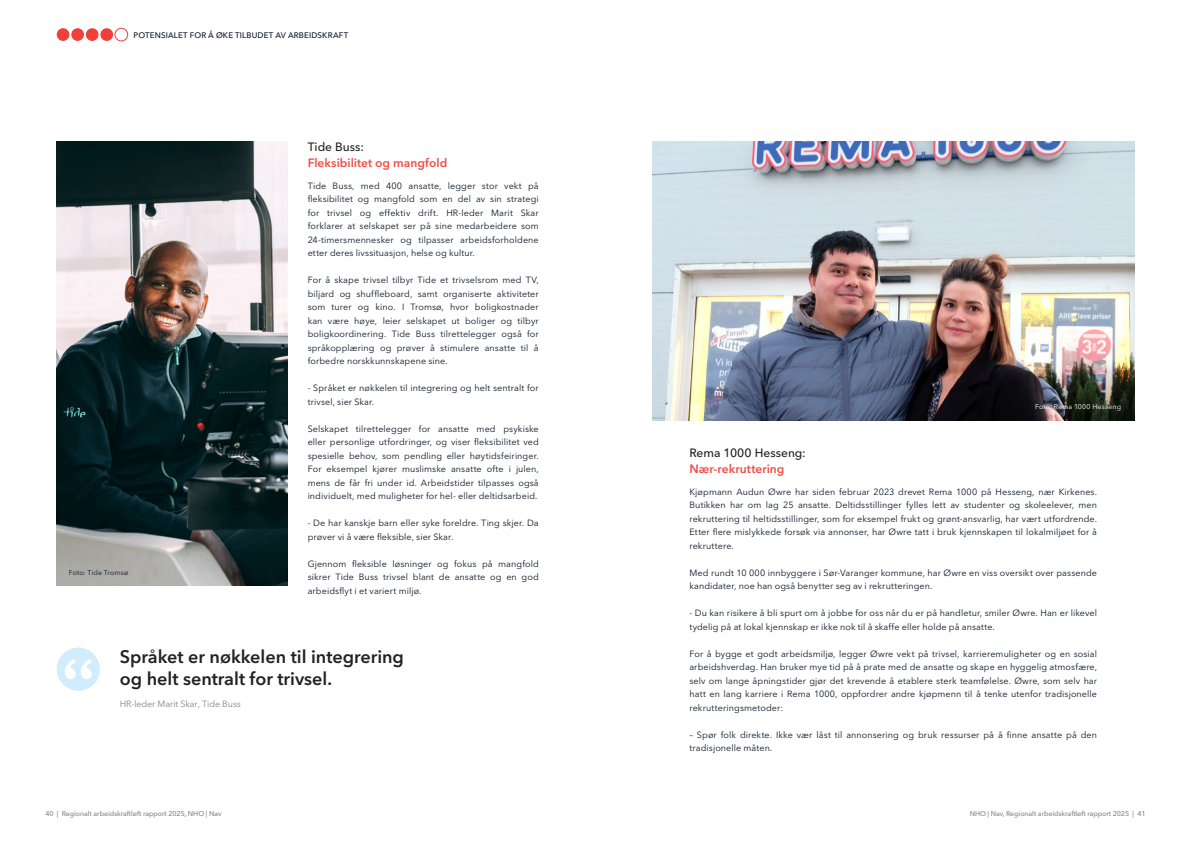
<style>
.page{position:relative;width:1191px;height:842px;background:#fff}
.page>*{position:absolute;margin:0;border:0;box-sizing:border-box;transform-origin:0 0}
.t1{font:600 18px/22px "Avenir Next LT Pro";color:#222}
.t2{font:600 12px "Avenir Next LT Pro";color:#f04d47}
.t3{font:500 12px "Avenir Next LT Pro";color:#222}
.t4{font:9px/13.5px "Avenir Next LT Pro";letter-spacing:.01em;color:#0a1726;text-align:justify}
.t5{font:9px "Avenir Next LT Pro";letter-spacing:-.01em;color:#868686}
.t6{font:500 8px "Avenir Next LT Pro";letter-spacing:.02em;color:#0a1726}
.t7{font:500 7px "Avenir Next LT Pro";letter-spacing:-.01em;color:#868686}
.t8{font:7px "Avenir Next LT Pro";letter-spacing:.02em;color:#fff}
.t9{font:7px "Avenir Next LT Pro";letter-spacing:.02em;color:#0a1726}
</style>
<div class="page">
<div style="left:57px;top:28px;width:12px;height:13px;background:#ef413a;border-radius:50%"></div>
<div style="left:71px;top:28px;width:13px;height:13px;background:#ef413a;border-radius:50%"></div>
<div style="left:86px;top:28px;width:13px;height:13px;background:#ef413a;border-radius:50%"></div>
<div style="left:100px;top:28px;width:13px;height:13px;background:#ef413a;border-radius:50%"></div>
<div style="left:115px;top:28px;width:13px;height:13px;border:1px solid #ef413a;border-radius:50%"></div>
<img style="left:652px;top:142px;width:482px;height:279px">
<img style="left:57px;top:142px;width:231px;height:443px">
<svg style="left:57px;top:647px;width:43px;height:44px"></svg>
<p class="t6" style="left:133px;top:31px;width:216px">POTENSIALET FOR Å ØKE TILBUDET AV ARBEIDSKRAFT</p>
<p class="t9" style="left:69px;top:569px;width:61px">Foto: Tide Tromsø</p>
<h2 class="t3" style="left:308px;top:139px;width:58px">Tide Buss:</h2>
<h2 class="t2" style="left:308px;top:155px;width:141px">Fleksibilitet og mangfold</h2>
<p class="t4" style="left:308px;top:179px;width:233px">Tide Buss, med 400 ansatte, legger stor vekt på fleksibilitet og mangfold som en del av sin strategi for trivsel og effektiv drift. HR-leder Marit Skar forklarer at selskapet ser på sine medarbeidere som 24-timersmennesker og tilpasser arbeidsforholdene etter deres livssituasjon, helse og kultur.</p>
<p class="t4" style="left:308px;top:273px;width:233px">For å skape trivsel tilbyr Tide et trivselsrom med TV, biljard og shuffleboard, samt organiserte aktiviteter som turer og kino. I Tromsø, hvor boligkostnader kan være høye, leier selskapet ut boliger og tilbyr boligkoordinering. Tide Buss tilrettelegger også for språkopplæring og prøver å stimulere ansatte til å forbedre norskkunnskapene sine.</p>
<p class="t4" style="left:308px;top:381px;width:233px">- Språket er nøkkelen til integrering og helt sentralt for trivsel, sier Skar.</p>
<p class="t4" style="left:308px;top:422px;width:233px">Selskapet tilrettelegger for ansatte med psykiske eller personlige utfordringer, og viser fleksibilitet ved spesielle behov, som pendling eller høytidsfeiringer.<br>For eksempel kjører muslimske ansatte ofte i julen, mens de får fri under id. Arbeidstider tilpasses også individuelt, med muligheter for hel- eller deltidsarbeid.</p>
<p class="t4" style="left:308px;top:516px;width:233px">- De har kanskje barn eller syke foreldre. Ting skjer. Da prøver vi å være fleksible, sier Skar.</p>
<p class="t4" style="left:308px;top:557px;width:233px">Gjennom fleksible løsninger og fokus på mangfold sikrer Tide Buss trivsel blant de ansatte og en god arbeidsflyt i et variert miljø.</p>
<h1 class="t1" style="left:120px;top:646px;width:286px">Språket er nøkkelen til integrering og helt sentralt for trivsel.</h1>
<p class="t5" style="left:120px;top:699px;width:123px">HR-leder Marit Skar, Tide Buss</p>
<p class="t8" style="left:1035px;top:402px;width:88px">Foto: Rema 1000 Hesseng</p>
<h2 class="t3" style="left:689px;top:445px;width:118px">Rema 1000 Hesseng:</h2>
<h2 class="t2" style="left:689px;top:461px;width:97px">Nær-rekruttering</h2>
<p class="t4" style="left:689px;top:485px;width:409px">Kjøpmann Audun Øwre har siden februar 2023 drevet Rema 1000 på Hesseng, nær Kirkenes.<br>Butikken har om lag 25 ansatte. Deltidsstillinger fylles lett av studenter og skoleelever, men rekruttering til heltidsstillinger, som for eksempel frukt og grønt-ansvarlig, har vært utfordrende.<br>Etter flere mislykkede forsøk via annonser, har Øwre tatt i bruk kjennskapen til lokalmiljøet for å rekruttere.</p>
<p class="t4" style="left:689px;top:566px;width:409px">Med rundt 10 000 innbyggere i Sør-Varanger kommune, har Øwre en viss oversikt over passende kandidater, noe han også benytter seg av i rekrutteringen.</p>
<p class="t4" style="left:689px;top:606px;width:409px">- Du kan risikere å bli spurt om å jobbe for oss når du er på handletur, smiler Øwre. Han er likevel tydelig på at lokal kjennskap er ikke nok til å skaffe eller holde på ansatte.</p>
<p class="t4" style="left:689px;top:647px;width:409px">For å bygge et godt arbeidsmiljø, legger Øwre vekt på trivsel, karrieremuligheter og en sosial arbeidshverdag. Han bruker mye tid på å prate med de ansatte og skape en hyggelig atmosfære, selv om lange åpningstider gjør det krevende å etablere sterk teamfølelse. Øwre, som selv har hatt en lang karriere i Rema 1000, oppfordrer andre kjøpmenn til å tenke utenfor tradisjonelle rekrutteringsmetoder:</p>
<p class="t4" style="left:689px;top:728px;width:409px">– Spør folk direkte. Ikke vær låst til annonsering og bruk ressurser på å finne ansatte på den tradisjonelle måten.</p>
<p class="t7" style="left:45px;top:810px;width:178px">40 | Regionalt arbeidskraftløft rapport 2025, NHO | Nav</p>
<p class="t7" style="left:969px;top:810px;width:177px">NHO | Nav, Regionalt arbeidskraftløft rapport 2025 | 41</p>
</div>
